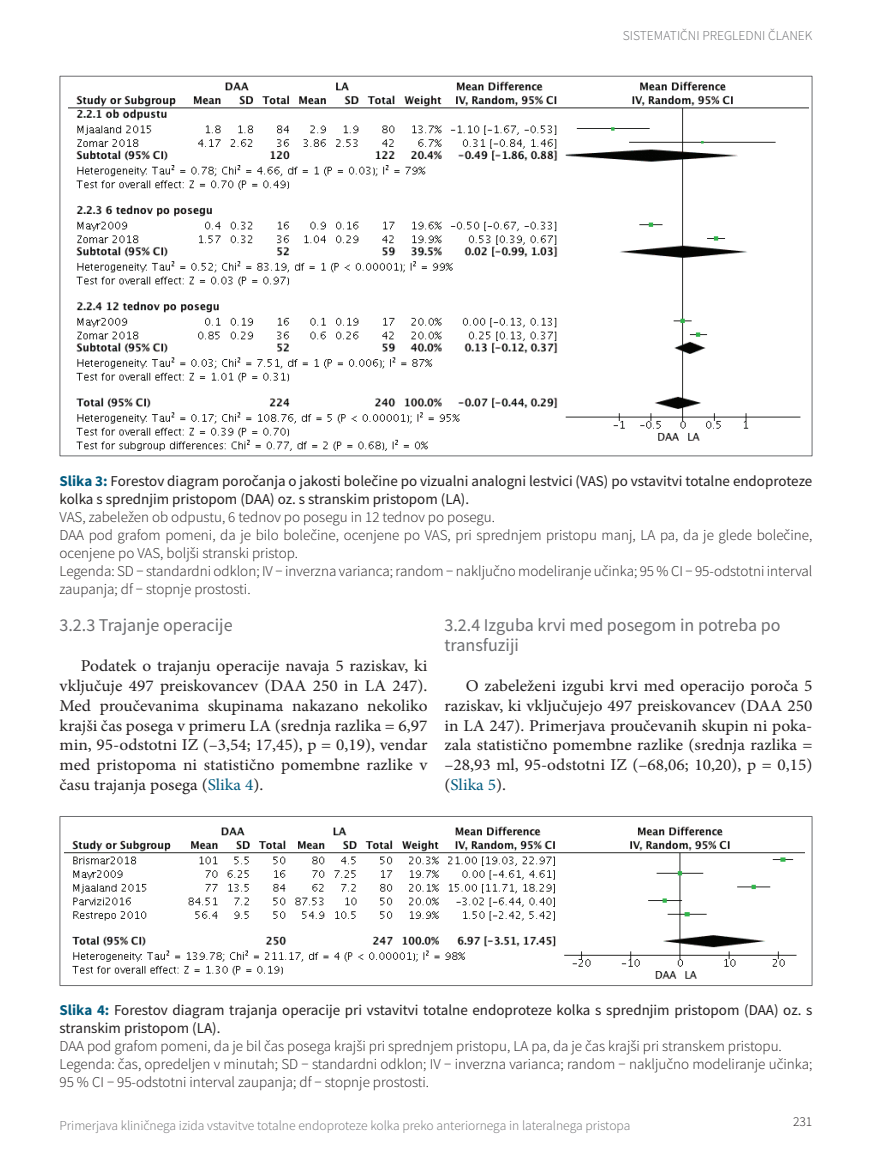
<style>
.page{position:relative;width:872px;height:1166px;background:#fff}
.page>*{position:absolute;margin:0;border:0;box-sizing:border-box;transform-origin:0 0}
.t1{font:18px/19.8px "Source Sans Pro";color:#6c6d70}
.t2{font:16.5px/19.8px "Minion Pro";color:#231f20;text-align:justify;scale:1.05 1}
.t3{font:300 15px/18px "Source Sans Pro";color:#231f20}
.t4{font:15px/18px "Source Sans Pro";color:#231f20}
.t5{font:300 13.5px "Source Sans Pro";color:#6c6d70}
.t6{font:300 13.5px "Source Sans Pro";color:#231f20}
.s1{font-weight:700;color:#005b7f}
.s2{color:#005b7f}
</style>
<div class="page">
<img style="left:69px;top:81px;width:739px;height:369px">
<img style="left:64px;top:826px;width:740px;height:153px">
<div style="left:60px;top:815px;width:752px;height:170px;border:1px solid #6c6d70"></div>
<p class="t5" style="left:623px;top:27px;width:191px">SISTEMATIČNI PREGLEDNI ČLANEK</p>
<p class="t4" style="left:60px;top:471px;width:754px"><span class="s1">Slika 3:</span> Forestov diagram poročanja o jakosti bolečine po vizualni analogni lestvici (VAS) po vstavitvi totalne endoproteze kolka s sprednjim pristopom (DAA) oz. s stranskim pristopom (LA).</p>
<p class="t3" style="left:60px;top:507px;width:754px">VAS, zabeležen ob odpustu, 6 tednov po posegu in 12 tednov po posegu.<br>DAA pod grafom pomeni, da je bilo bolečine, ocenjene po VAS, pri sprednjem pristopu manj, LA pa, da je glede bolečine, ocenjene po VAS, boljši stranski pristop.<br>Legenda: SD − standardni odklon; IV − inverzna varianca; random − naključno modeliranje učinka; 95 % CI − 95-odstotni interval zaupanja; df − stopnje prostosti.</p>
<p class="t1" style="left:60px;top:615px;width:175px">3.2.3 Trajanje operacije</p>
<p class="t2" style="left:60px;top:655px;width:352px;text-indent:21px">Podatek o trajanju operacije navaja 5 raziskav, ki vključuje 497 preiskovancev (DAA 250 in LA 247).<br>Med proučevanima skupinama nakazano nekoliko krajši čas posega v primeru LA (srednja razlika = 6,97 min, 95-odstotni IZ (–3,54; 17,45), p = 0,19), vendar med pristopoma ni statistično pomembne razlike v času trajanja posega (<span class="s2">Slika 4</span>).</p>
<p class="t1" style="left:444px;top:615px;width:338px">3.2.4 Izguba krvi med posegom in potreba po transfuziji</p>
<p class="t2" style="left:444px;top:675px;width:352px;text-indent:21px">O zabeleženi izgubi krvi med operacijo poroča 5 raziskav, ki vključujejo 497 preiskovancev (DAA 250 in LA 247). Primerjava proučevanih skupin ni poka&shy;zala statistično pomembne razlike (srednja razlika = –28,93 ml, 95-odstotni IZ (–68,06; 10,20), p = 0,15) (<span class="s2">Slika 5</span>).</p>
<p class="t4" style="left:60px;top:1000px;width:754px"><span class="s1">Slika 4:</span> Forestov diagram trajanja operacije pri vstavitvi totalne endoproteze kolka s sprednjim pristopom (DAA) oz. s stranskim pristopom (LA).</p>
<p class="t3" style="left:60px;top:1036px;width:754px">DAA pod grafom pomeni, da je bil čas posega krajši pri sprednjem pristopu, LA pa, da je čas krajši pri stranskem pristopu.<br>Legenda: čas, opredeljen v minutah; SD − standardni odklon; IV − inverzna varianca; random − naključno modeliranje učinka;<br>95 % CI − 95-odstotni interval zaupanja; df − stopnje prostosti.</p>
<p class="t5" style="left:60px;top:1116px;width:572px">Primerjava kliničnega izida vstavitve totalne endoproteze kolka preko anteriornega in lateralnega pristopa</p>
<p class="t6" style="left:793px;top:1112px;width:21px">231</p>
</div>
